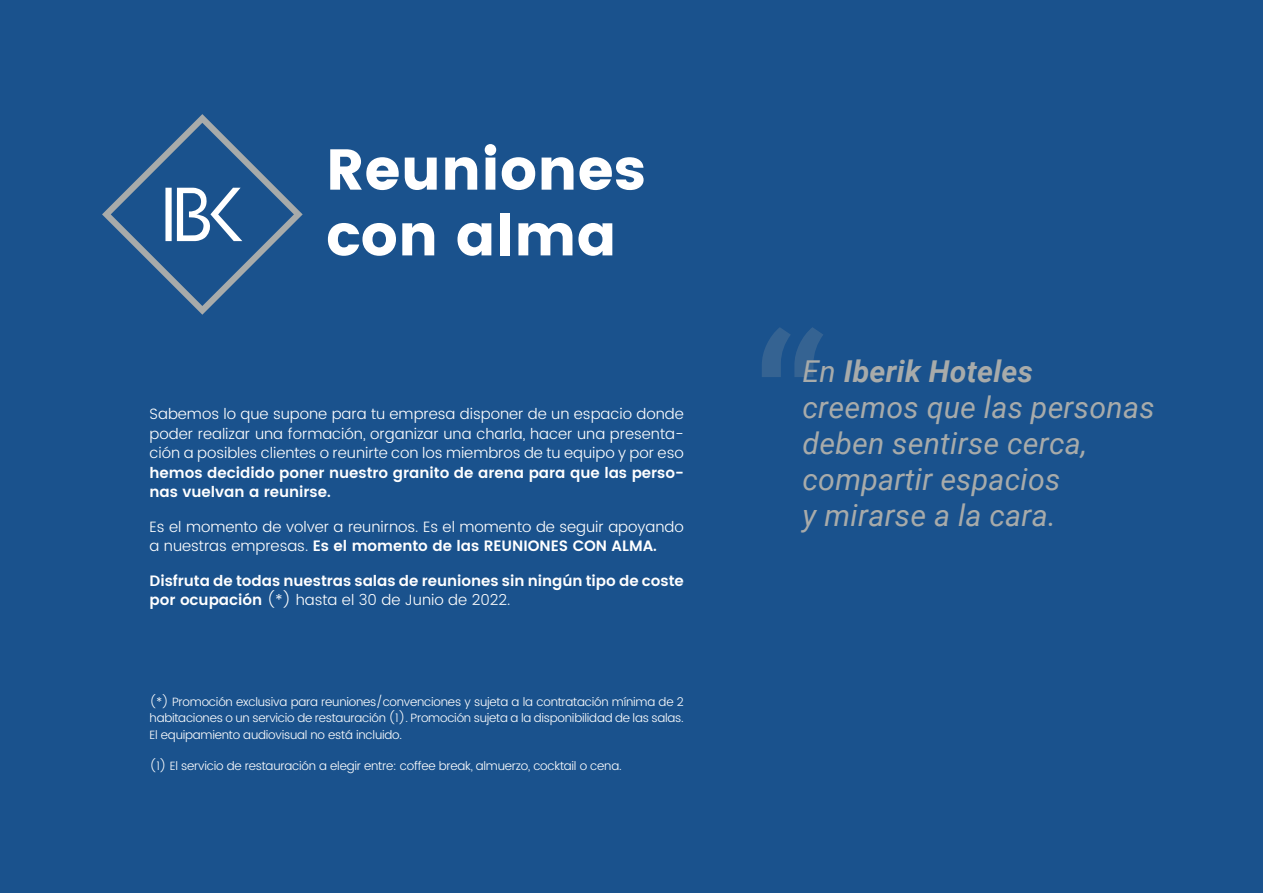
<style>
.page{position:relative;width:1263px;height:893px;background:#1a528d}
.page>*{position:absolute;margin:0;border:0;box-sizing:border-box;transform-origin:0 0}
.t1{font:57.45px/65.7px "Poppins";color:#fff}
.t2{font:italic 30.15px/36.2px "Roboto";letter-spacing:.01em;color:#a8abaa}
.t3{font:300 15px/19.5px "Poppins";color:#fff;text-align:justify}
.t4{font:600 15px/19.5px "Poppins";color:#fff}
.t5{font:300 12px/16.5px "Poppins";letter-spacing:-.02em;color:#fff;text-align:justify}
.s1{font-weight:600}
.s2{font-weight:300}
.s3{font-weight:700}
</style>
<div class="page">
<svg style="left:102px;top:114px;width:201px;height:201px"></svg>
<div style="left:165px;top:188px;width:7px;height:53px;background:#fff"></div>
<svg style="left:762px;top:327px;width:61px;height:50px"></svg>
<h1 class="t1" style="left:326px;top:137px;width:321px">Reuniones con alma</h1>
<p class="t3" style="left:150px;top:405px;width:536px">Sabemos lo que supone para tu empresa disponer de un espacio donde poder realizar una formación, organizar una charla, hacer una presenta&shy;ción a posibles clientes o reunirte con los miembros de tu equipo y por eso</p>
<p class="t4" style="left:150px;top:463px;width:536px">hemos decidido poner nuestro granito de arena para que las perso&shy;nas vuelvan a reunirse.</p>
<p class="t3" style="left:150px;top:517px;width:536px">Es el momento de volver a reunirnos. Es el momento de seguir apoyando a nuestras empresas. <span class="s1">Es el momento de las REUNIONES CON ALMA.</span></p>
<p class="t4" style="left:150px;top:571px;width:536px">Disfruta de todas nuestras salas de reuniones sin ningún tipo de coste por ocupación <span class="s2">(*) hasta el 30 de Junio de 2022.</span></p>
<p class="t5" style="left:150px;top:694px;width:536px">(*) Promoción exclusiva para reuniones/convenciones y sujeta a la contratación mínima de 2 habitaciones o un servicio de restauración (1). Promoción sujeta a la disponibilidad de las salas.<br>El equipamiento audiovisual no está incluido.</p>
<p class="t5" style="left:150px;top:758px;width:474px">(1) El servicio de restauración a elegir entre: coffee break, almuerzo, cocktail o cena.</p>
<h2 class="t2" style="left:802px;top:352px;width:353px">En <span class="s3">Iberik Hoteles </span>creemos que las personas deben sentirse cerca, compartir espacios<br>y mirarse a la cara.</h2>
</div>
